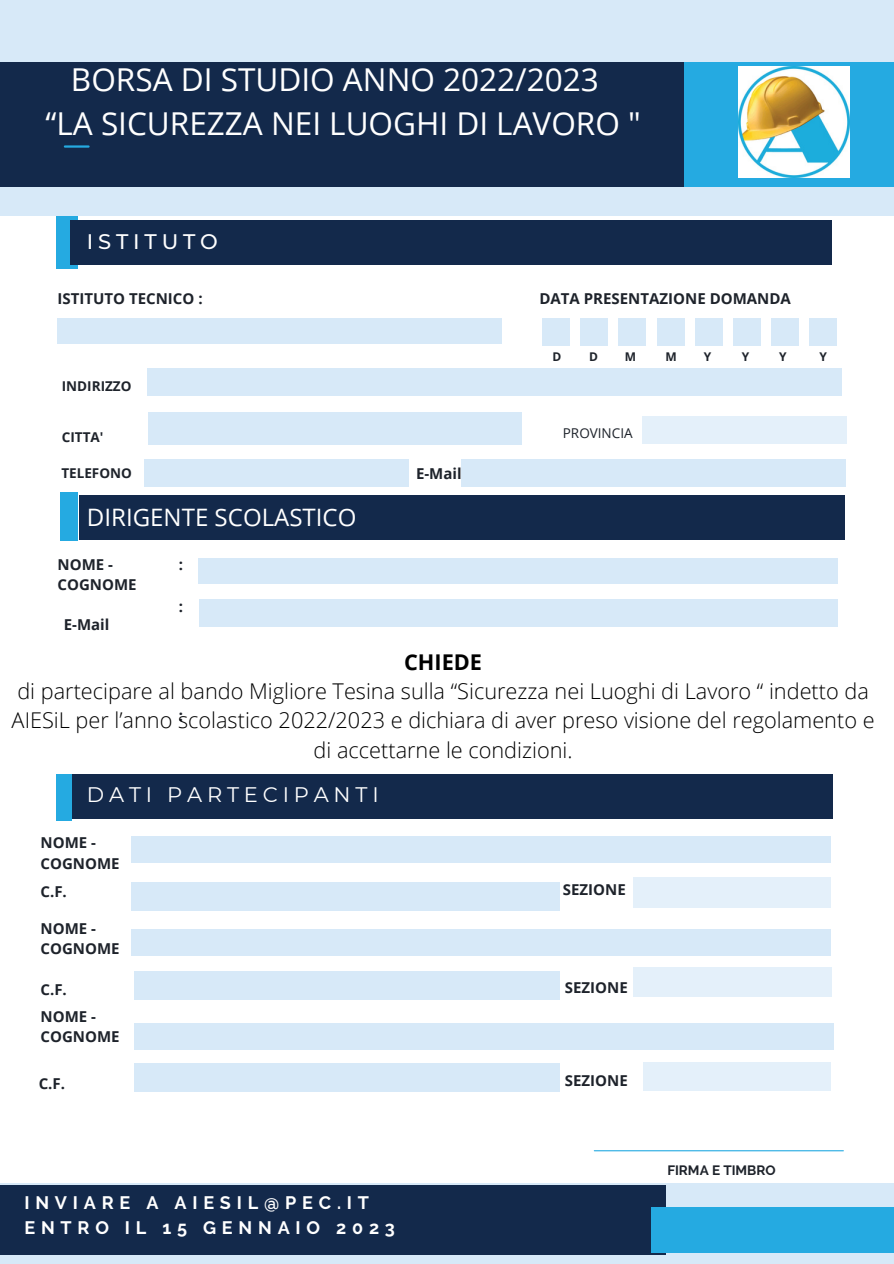
<style>
.page{position:relative;width:894px;height:1264px;background:#fff}
.page>*{position:absolute;margin:0;border:0;box-sizing:border-box;transform-origin:0 0}
.t1{font:31.5px/44px "Open Sans";color:#fff;text-align:center}
.t2{font:24px "Open Sans";color:#fff}
.t3{font:300 21.75px/29.2px "Open Sans";color:#000;text-align:center}
.t4{font:700 21.75px "Open Sans";color:#000}
.t5{font:21px "Montserrat";letter-spacing:.23em;color:#fff}
.t6{font:500 21px "Montserrat";letter-spacing:.23em;color:#fff}
.t7{font:700 18px/24.8px "Raleway";letter-spacing:.32em;color:#fff}
.t8{font:700 15px/20.2px "Open Sans";color:#1e232b}
.t9{font:700 13.5px "Open Sans";color:#1e232b}
.t10{font:700 13.5px "Raleway";color:#1e232b}
.t11{font:13.5px "Open Sans";color:#1e232b}
.t12{font:700 12px "Open Sans";color:#1e232b}
</style>
<div class="page">
<div style="left:0;top:0;width:893px;height:216px;background:#d7e9f8"></div>
<div style="left:0;top:62px;width:707px;height:124px;background:#13294b"></div>
<hr style="left:65px;top:145px;width:23px;height:3px;background:#25aae1">
<div style="left:0;top:1183px;width:893px;height:80px;background:#d7e9f8"></div>
<div style="left:0;top:1185px;width:665px;height:69px;background:#13294b"></div>
<div style="left:650px;top:1207px;width:243px;height:45px;background:#25aae1"></div>
<div style="left:58px;top:319px;width:443px;height:25px;background:#d7e9f8"></div>
<div style="left:542px;top:318px;width:28px;height:27px;background:#d7e9f8"></div>
<div style="left:579px;top:318px;width:28px;height:27px;background:#d7e9f8"></div>
<div style="left:617px;top:318px;width:28px;height:27px;background:#d7e9f8"></div>
<div style="left:656px;top:318px;width:28px;height:27px;background:#d7e9f8"></div>
<div style="left:695px;top:318px;width:27px;height:27px;background:#d7e9f8"></div>
<div style="left:733px;top:318px;width:27px;height:27px;background:#d7e9f8"></div>
<div style="left:770px;top:318px;width:28px;height:27px;background:#d7e9f8"></div>
<div style="left:809px;top:318px;width:27px;height:27px;background:#d7e9f8"></div>
<div style="left:147px;top:368px;width:694px;height:27px;background:#d7e9f8"></div>
<div style="left:147px;top:412px;width:374px;height:32px;background:#d7e9f8"></div>
<div style="left:198px;top:558px;width:639px;height:25px;background:#d7e9f8"></div>
<div style="left:144px;top:459px;width:265px;height:27px;background:#d7e9f8"></div>
<div style="left:461px;top:459px;width:384px;height:27px;background:#d7e9f8"></div>
<div style="left:199px;top:599px;width:637px;height:28px;background:#d7e9f8"></div>
<div style="left:642px;top:416px;width:203px;height:27px;background:#e4f0fa"></div>
<hr style="left:594px;top:1150px;width:249px;height:1px;background:#25aae1">
<div style="left:57px;top:216px;width:21px;height:52px;background:#25aae1"></div>
<div style="left:70px;top:220px;width:761px;height:44px;background:#13294b"></div>
<div style="left:79px;top:496px;width:765px;height:44px;background:#13294b"></div>
<div style="left:684px;top:62px;width:209px;height:124px;background:#25aae1"></div>
<img style="left:738px;top:66px;width:111px;height:112px">
<div style="left:60px;top:492px;width:18px;height:48px;background:#25aae1"></div>
<div style="left:71px;top:774px;width:761px;height:44px;background:#13294b"></div>
<div style="left:56px;top:774px;width:15px;height:46px;background:#25aae1"></div>
<div style="left:131px;top:836px;width:699px;height:27px;background:#d7e9f8"></div>
<div style="left:131px;top:881px;width:428px;height:29px;background:#d7e9f8"></div>
<div style="left:633px;top:877px;width:197px;height:30px;background:#e4f0fa"></div>
<div style="left:131px;top:929px;width:699px;height:26px;background:#d7e9f8"></div>
<div style="left:134px;top:971px;width:425px;height:28px;background:#d7e9f8"></div>
<div style="left:633px;top:966px;width:198px;height:30px;background:#e4f0fa"></div>
<div style="left:134px;top:1023px;width:699px;height:26px;background:#d7e9f8"></div>
<div style="left:134px;top:1063px;width:425px;height:28px;background:#d7e9f8"></div>
<div style="left:643px;top:1062px;width:187px;height:28px;background:#e4f0fa"></div>
<h1 class="t1" style="left:45px;top:57px;width:596px">BORSA DI STUDIO ANNO 2022/2023<br>“LA SICUREZZA NEI LUOGHI DI LAVORO "</h1>
<p class="t6" style="left:87px;top:228px;width:132px">ISTITUTO</p>
<p class="t8" style="left:58px;top:288px;width:146px">ISTITUTO TECNICO :</p>
<p class="t8" style="left:539px;top:288px;width:253px">DATA PRESENTAZIONE DOMANDA</p>
<p class="t9" style="left:62px;top:376px;width:71px">INDIRIZZO</p>
<p class="t9" style="left:62px;top:427px;width:43px">CITTA'</p>
<p class="t9" style="left:61px;top:463px;width:72px">TELEFONO</p>
<p class="t2" style="left:87px;top:501px;width:271px">DIRIGENTE SCOLASTICO</p>
<p class="t8" style="left:58px;top:554px;width:81px">NOME -<br>COGNOME</p>
<p class="t8" style="left:64px;top:613px;width:47px">E-Mail</p>
<p class="t8" style="left:179px;top:554px;width:6px">:</p>
<p class="t8" style="left:179px;top:596px;width:6px">:</p>
<p class="t8" style="left:416px;top:463px;width:47px">E-Mail</p>
<p class="t12" style="left:552px;top:348px;width:10px">D</p>
<p class="t12" style="left:589px;top:348px;width:10px">D</p>
<p class="t12" style="left:624px;top:348px;width:13px">M</p>
<p class="t12" style="left:665px;top:348px;width:13px">M</p>
<p class="t12" style="left:703px;top:348px;width:9px">Y</p>
<p class="t12" style="left:741px;top:348px;width:9px">Y</p>
<p class="t12" style="left:779px;top:348px;width:9px">Y</p>
<p class="t12" style="left:819px;top:348px;width:9px">Y</p>
<p class="t11" style="left:562px;top:423px;width:71px">PROVINCIA</p>
<p class="t4" style="left:404px;top:646px;width:79px">CHIEDE</p>
<p class="t3" style="left:12px;top:676px;width:864px">di partecipare al bando Migliore Tesina sulla “Sicurezza nei Luoghi di Lavoro “ indetto da<br>AIESiL per l’anno scolastico 2022/2023 e dichiara di aver preso visione del regolamento e di accettarne le condizioni.</p>
<p class="t5" style="left:87px;top:781px;width:293px">DATI PARTECIPANTI</p>
<p class="t8" style="left:41px;top:832px;width:81px">NOME -<br>COGNOME</p>
<p class="t8" style="left:41px;top:881px;width:28px">C.F.</p>
<p class="t8" style="left:179px;top:704px;width:6px">:</p>
<p class="t8" style="left:562px;top:879px;width:64px">SEZIONE</p>
<p class="t8" style="left:41px;top:917px;width:81px">NOME -<br>COGNOME</p>
<p class="t8" style="left:41px;top:978px;width:28px">C.F.</p>
<p class="t8" style="left:564px;top:976px;width:64px">SEZIONE</p>
<p class="t8" style="left:41px;top:1005px;width:81px">NOME -<br>COGNOME</p>
<p class="t8" style="left:39px;top:1072px;width:28px">C.F.</p>
<p class="t8" style="left:564px;top:1070px;width:64px">SEZIONE</p>
<p class="t7" style="left:24px;top:1189px;width:372px">INVIARE A AIESIL@PEC.IT<br>ENTRO IL 15 GENNAIO 2023</p>
<p class="t10" style="left:667px;top:1161px;width:110px">FIRMA E TIMBRO</p>
</div>
